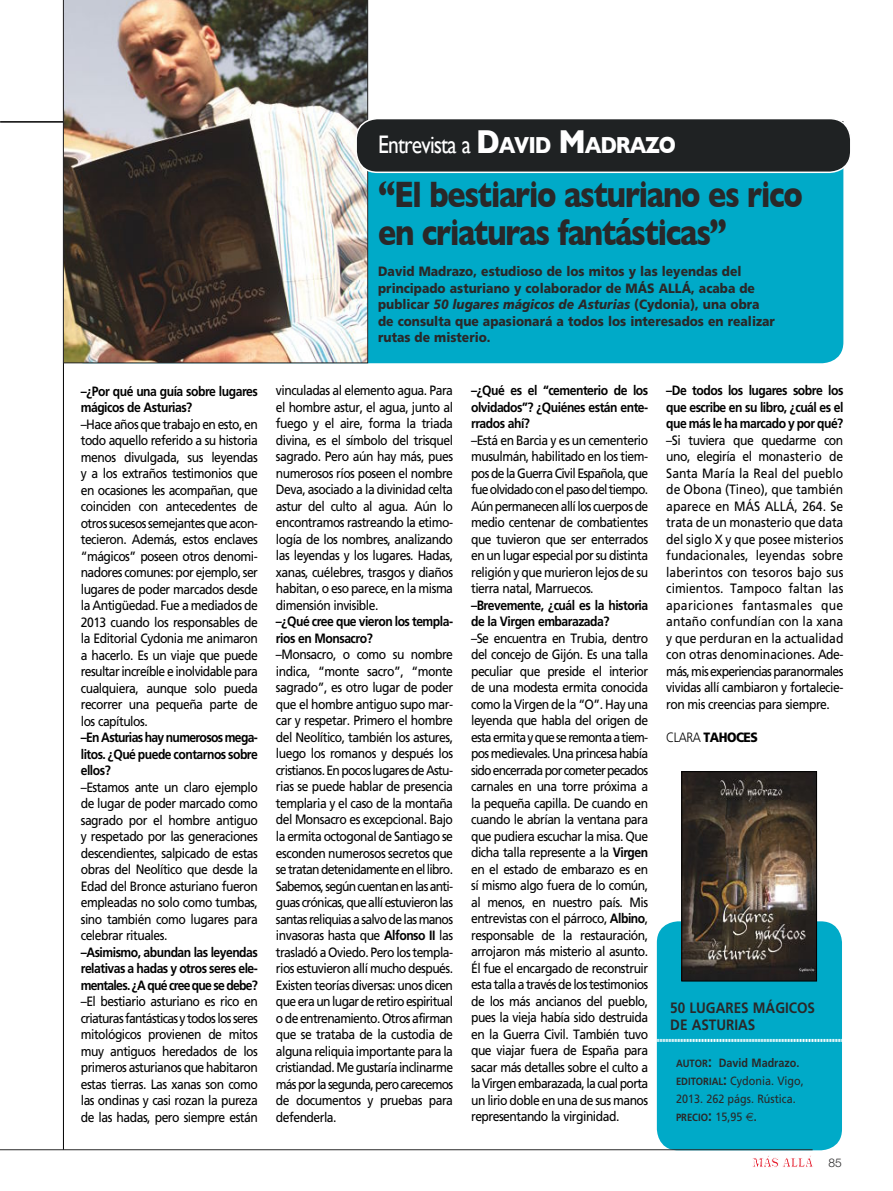
<style>
.page{position:relative;width:893px;height:1191px;background:#fff}
.page>*{position:absolute;margin:0;border:0;box-sizing:border-box;transform-origin:0 0}
.t1{font:700 37.5px/37.5px "Gill Sans";letter-spacing:-.04em;color:#292829;scale:.81 1}
.t2{font:25.35px "Gill Sans";letter-spacing:-.04em;color:#fff;scale:.85 1}
.t3{font:700 15px/16.5px "Frutiger";color:#292829;scale:.9 1}
.t4{font:13.5px/16.5px "Frutiger";letter-spacing:-.04em;color:#000;text-align:justify;scale:.9 1}
.t5{font:700 13.5px/16.5px "Frutiger";letter-spacing:-.04em;color:#000;text-align:justify;scale:.9 1}
.t6{font:900 13.5px/16.5px "Frutiger";color:#292829;scale:.9 1}
.t7{font:900 13.5px "Frutiger";letter-spacing:-.04em;color:#000;scale:.9 1}
.t8{font:12px/18px "Frutiger";color:#292829;scale:.9 1}
.t9{font:300 12px "Helvetica Neue";color:#292829}
.t10{font:700 10.5px "Frutiger";color:#292829;scale:.9 1}
.s1{font-weight:700;font-size:33.75px}
.s2{font-weight:700;font-size:23.7px}
.s3{font-style:italic}
.s4{font-weight:700}
.s5{font-weight:300}
.s6{font-weight:700;font-size:10.5px}
.s7{font-weight:700;font-size:15px}
.s8{font-size:15px}
.s9{font-weight:400;font-size:12px}
.s10{font-family:"Euro Sans";font-weight:400;font-size:12px}
.s11{font-size:12px}
</style>
<div class="page">
<hr style="left:0;top:121px;width:843px;height:2px;background:#000">
<hr style="left:63px;top:0;width:1px;height:1149px;background:#000">
<div style="left:657px;top:921px;width:185px;height:229px;background:#00aac8;border-radius:21px"></div>
<img style="left:683px;top:773px;width:132px;height:206px">
<div style="left:681px;top:771px;width:136px;height:210px;border:1px solid #000"></div>
<svg style="left:656px;top:1039px;width:186px;height:3px"></svg>
<div style="left:64px;top:121px;width:779px;height:242px;background:#00aac8;border-radius:21px"></div>
<img style="left:63px;top:0;width:305px;height:363px">
<svg style="left:753px;top:1155px;width:60px;height:12px"></svg>
<hr style="left:0;top:1149px;width:813px;height:1px;background:#292829">
<div style="left:356px;top:119px;width:495px;height:53px;background:#1f2223;border-radius:21px"></div>
<div style="left:355px;top:118px;width:496px;height:55px;border:2px solid #fff;border-radius:21px"></div>
<p class="t5" style="left:81px;top:384px;width:198px">–¿Por qué una guía sobre lugares mágicos de Asturias?</p>
<p class="t4" style="left:81px;top:416px;width:198px">–Hace años que trabajo en esto, en todo aquello referido a su historia menos divulgada, sus leyendas y a los extraños testimonios que en ocasiones les acompañan, que coinciden con antecedentes de otros sucesos semejantes que acon&shy;tecieron. Además, estos enclaves “mágicos” poseen otros denomi&shy;nadores comunes: por ejemplo, ser lugares de poder marcados desde la Antigüedad. Fue a mediados de 2013 cuando los responsables de la Editorial Cydonia me animaron a hacerlo. Es un viaje que puede resultar increíble e inolvidable para cualquiera, aunque solo pueda recorrer una pequeña parte de los capítulos.</p>
<p class="t5" style="left:81px;top:730px;width:198px">–En Asturias hay numerosos mega&shy;litos. ¿Qué puede contarnos sobre ellos?</p>
<p class="t4" style="left:81px;top:779px;width:198px">–Estamos ante un claro ejemplo de lugar de poder marcado como sagrado por el hombre antiguo y respetado por las generaciones descendientes, salpicado de estas obras del Neolítico que desde la Edad del Bronce asturiano fueron empleadas no solo como tumbas, sino también como lugares para celebrar rituales.</p>
<p class="t5" style="left:81px;top:944px;width:198px">–Asimismo, abundan las leyendas relativas a hadas y otros seres ele&shy;mentales. ¿A qué cree que se debe?</p>
<p class="t4" style="left:81px;top:994px;width:198px">–El bestiario asturiano es rico en criaturas fantásticas y todos los seres mitológicos provienen de mitos muy antiguos heredados de los primeros asturianos que habitaron estas tierras. Las xanas son como las ondinas y casi rozan la pureza de las hadas, pero siempre están</p>
<h2 class="t2" style="left:378px;top:130px;width:352px">Entrevista a <span class="s1">D</span><span class="s2">AVID</span> <span class="s1">M</span><span class="s2">ADRAZO</span></h2>
<h1 class="t1" style="left:378px;top:175px;width:526px">“El bestiario asturiano es rico en criaturas fantásticas”</h1>
<p class="t6" style="left:378px;top:264px;width:442px">David Madrazo, estudioso de los mitos y las leyendas del principado asturiano y colaborador de MÁS ALLÁ, acaba de publicar <span class="s3">50 lugares mágicos de Asturias</span> (Cydonia), una obra de consulta que apasionará a todos los interesados en realizar rutas de misterio.</p>
<p class="t4" style="left:276px;top:383px;width:198px">vinculadas al elemento agua. Para el hombre astur, el agua, junto al fuego y el aire, forma la triada divina, es el símbolo del trisquel sagrado. Pero aún hay más, pues numerosos ríos poseen el nombre Deva, asociado a la divinidad celta astur del culto al agua. Aún lo encontramos rastreando la etimo&shy;logía de los nombres, analizando las leyendas y los lugares. Hadas, xanas, cuélebres, trasgos y diaños habitan, o eso parece, en la misma dimensión invisible.</p>
<p class="t5" style="left:276px;top:614px;width:198px">–¿Qué cree que vieron los templa&shy;rios en Monsacro?</p>
<p class="t4" style="left:276px;top:647px;width:198px">–Monsacro, o como su nombre indica, “monte sacro”, “monte sagrado”, es otro lugar de poder que el hombre antiguo supo mar&shy;car y respetar. Primero el hombre del Neolítico, también los astures, luego los romanos y después los cristianos. En pocos lugares de Astu&shy;rias se puede hablar de presencia templaria y el caso de la montaña del Monsacro es excepcional. Bajo la ermita octogonal de Santiago se esconden numerosos secretos que se tratan detenidamente en el libro.<br>Sabemos, según cuentan en las anti&shy;guas crónicas, que allí estuvieron las santas reliquias a salvo de las manos invasoras hasta que <span class="s4">Alfonso II</span> las trasladó a Oviedo. Pero los templa&shy;rios estuvieron allí mucho después.<br>Existen teorías diversas: unos dicen que era un lugar de retiro espiritual o de entrenamiento. Otros afirman que se trataba de la custodia de alguna reliquia importante para la cristiandad. Me gustaría inclinarme más por la segunda, pero carecemos de documentos y pruebas para defenderla.</p>
<p class="t5" style="left:471px;top:383px;width:198px">–¿Qué es el “cementerio de los olvidados”? ¿Quiénes están ente&shy;rrados ahí?</p>
<p class="t4" style="left:471px;top:433px;width:198px">–Está en Barcia y es un cementerio musulmán, habilitado en los tiem&shy;pos de la Guerra Civil Española, que fue olvidado con el paso del tiempo.<br>Aún permanecen allí los cuerpos de medio centenar de combatientes que tuvieron que ser enterrados en un lugar especial por su distinta religión y que murieron lejos de su tierra natal, Marruecos.</p>
<p class="t5" style="left:471px;top:598px;width:198px">–Brevemente, ¿cuál es la historia de la Virgen embarazada?</p>
<p class="t4" style="left:471px;top:631px;width:198px">–Se encuentra en Trubia, dentro del concejo de Gijón. Es una talla peculiar que preside el interior de una modesta ermita conocida como la Virgen de la “O”. Hay una leyenda que habla del origen de esta ermita y que se remonta a tiem&shy;pos medievales. Una princesa había sido encerrada por cometer pecados carnales en una torre próxima a la pequeña capilla. De cuando en cuando le abrían la ventana para que pudiera escuchar la misa. Que dicha talla represente a la <span class="s4">Virgen </span>en el estado de embarazo es en sí mismo algo fuera de lo común, al menos, en nuestro país. Mis entrevistas con el párroco, <span class="s4">Albino</span>, responsable de la restauración, arrojaron más misterio al asunto.<br>Él fue el encargado de reconstruir esta talla a través de los testimonios de los más ancianos del pueblo, pues la vieja había sido destruida en la Guerra Civil. También tuvo que viajar fuera de España para sacar más detalles sobre el culto a la Virgen embarazada, la cual porta un lirio doble en una de sus manos representando la virginidad.</p>
<p class="t5" style="left:666px;top:383px;width:198px">–De todos los lugares sobre los que escribe en su libro, ¿cuál es el que más le ha marcado y por qué?</p>
<p class="t4" style="left:666px;top:433px;width:198px">–Si tuviera que quedarme con uno, elegiría el monasterio de Santa María la Real del pueblo de Obona (Tineo), que también aparece en MÁS ALLÁ, 264. Se trata de un monasterio que data del siglo X y que posee misterios fundacionales, leyendas sobre laberintos con tesoros bajo sus cimientos. Tampoco faltan las apariciones fantasmales que antaño confundían con la xana y que perduran en la actualidad con otras denominaciones. Ade&shy;más, mis experiencias paranormales vividas allí cambiaron y fortalecie&shy;ron mis creencias para siempre.</p>
<p class="t7" style="left:666px;top:731px;width:103px"><span class="s5">CLARA</span> TAHOCES</p>
<p class="t3" style="left:670px;top:1001px;width:162px">50 LUGARES MÁGICOS<br>DE ASTURIAS</p>
<p class="t8" style="left:676px;top:1054px;width:144px"><span class="s6">AUTOR</span><span class="s7">:</span> <span class="s4">David Madrazo.<br></span><span class="s6">EDITORIAL</span><span class="s7">:</span> Cydonia. Vigo,<br>2013. 262 págs. Rústica.</p>
<p class="t10" style="left:676px;top:1112px;width:91px">PRECIO<span class="s8">:</span> <span class="s9">15,95</span> <span class="s10">€</span><span class="s11">.</span></p>
<p class="t9" style="left:828px;top:1158px;width:15px">85</p>
</div>
